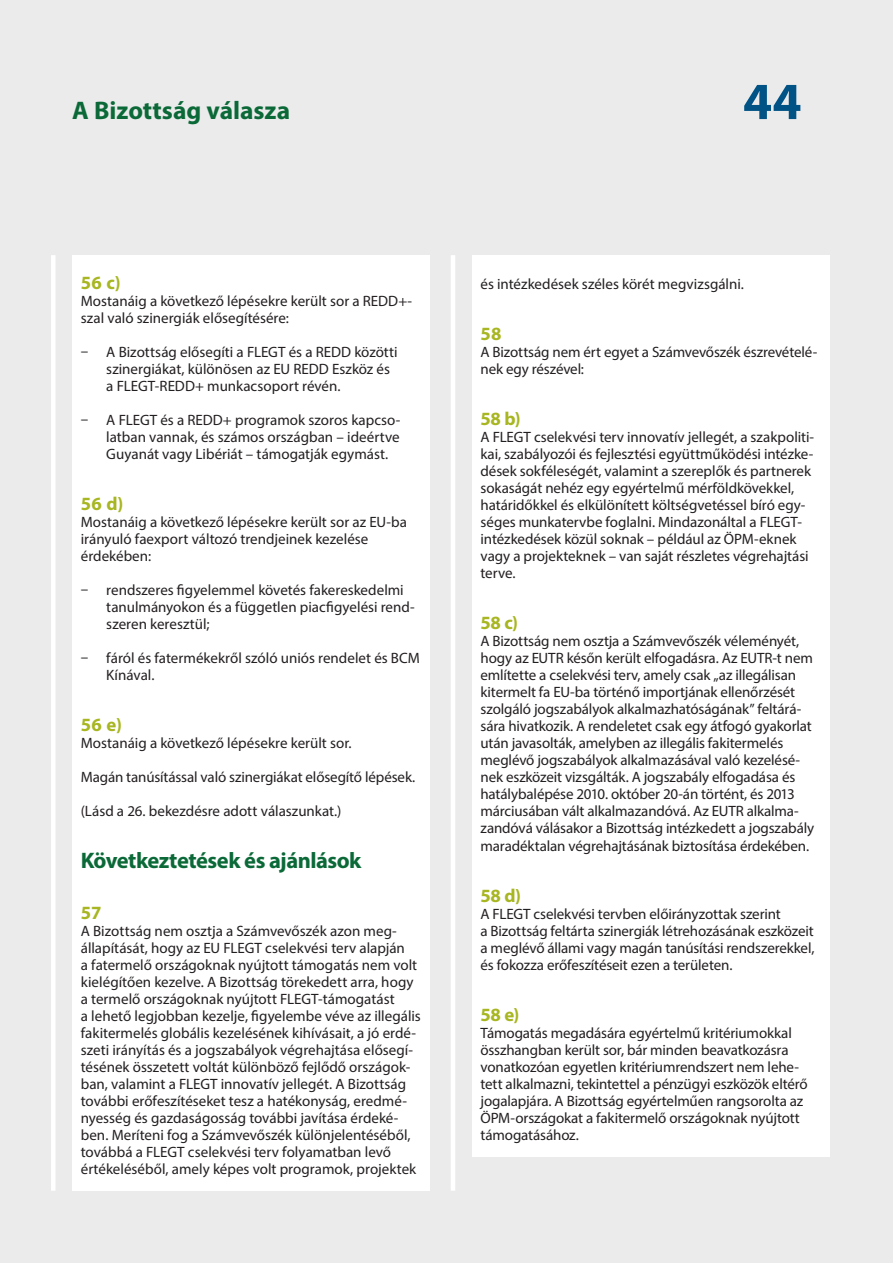
<style>
.page{position:relative;width:893px;height:1263px;background:#ebebeb}
.page>*{position:absolute;margin:0;border:0;box-sizing:border-box;transform-origin:0 0}
.t1{font:700 52.5px "Myriad Pro";color:#015386}
.t2{font:700 25.5px "Myriad Pro";color:#0b6938}
.K_02_-_REP_TITRE_1_1{font:700 22.5px "Myriad Pro";letter-spacing:-.025em;color:#0b6938}
.K_03_-_REP_CHIFFRE{font:700 18.75px "Myriad Pro";letter-spacing:-.01em;color:#a7b621}
.K_04_-_REP_TEXTE_COU{font:15px/17px "Myriad Pro";letter-spacing:-.005em;color:#231f20}
.K_05_-_REP___TEXTE{font:15px/17px "Myriad Pro";color:#231f20}
</style>
<div class="page">
<div style="left:51px;top:255px;width:5px;height:936px;background:#fff"></div>
<hr style="left:451px;top:255px;width:4px;height:936px;background:#fff">
<div style="left:472px;top:255px;width:357px;height:902px;background:#fff"></div>
<div style="left:72px;top:255px;width:357px;height:936px;background:#fff"></div>
<h2 class="t2" style="left:72px;top:94px;width:219px">A Bizottság válasza</h2>
<h1 class="t1" style="left:743px;top:67px;width:60px">44</h1>
<p class="K_03_-_REP_CHIFFRE" style="left:81px;top:271px;width:41px">56 c)</p>
<p class="K_04_-_REP_TEXTE_COU" style="left:81px;top:292px;width:333px">Mostanáig a következő lépésekre került sor a REDD+- szal való szinergiák elősegítésére:</p>
<p class="K_05_-_REP___TEXTE" style="left:106px;top:343px;width:293px;text-indent:-25px">– A Bizottság elősegíti a FLEGT és a REDD közötti szinergiákat, különösen az EU REDD Eszköz és a FLEGT‑REDD+ munkacsoport révén.</p>
<p class="K_05_-_REP___TEXTE" style="left:106px;top:411px;width:296px;text-align:justify;text-indent:-25px">– A FLEGT és a REDD+ programok szoros kapcso&shy;latban vannak, és számos országban – ideértve Guyanát vagy Libériát – támogatják egymást.</p>
<p class="K_03_-_REP_CHIFFRE" style="left:81px;top:492px;width:44px">56 d)</p>
<p class="K_04_-_REP_TEXTE_COU" style="left:81px;top:514px;width:328px">Mostanáig a következő lépésekre került sor az EU‑ba irányuló faexport változó trendjeinek kezelése érdekében:</p>
<p class="K_05_-_REP___TEXTE" style="left:106px;top:582px;width:310px;text-indent:-25px">– rendszeres figyelemmel követés fakereskedelmi tanulmányokon és a független piacfigyelési rend&shy;szeren keresztül;</p>
<p class="K_05_-_REP___TEXTE" style="left:106px;top:650px;width:315px;text-indent:-25px">– fáról és fatermékekről szóló uniós rendelet és BCM<br>Kínával.</p>
<p class="K_03_-_REP_CHIFFRE" style="left:81px;top:713px;width:43px">56 e)</p>
<p class="K_04_-_REP_TEXTE_COU" style="left:81px;top:735px;width:272px">Mostanáig a következő lépésekre került sor.</p>
<p class="K_04_-_REP_TEXTE_COU" style="left:81px;top:769px;width:336px">Magán tanúsítással való szinergiákat elősegítő lépések.</p>
<p class="K_04_-_REP_TEXTE_COU" style="left:81px;top:803px;width:262px">(Lásd a 26. bekezdésre adott válaszunkat.)</p>
<p class="K_02_-_REP_TITRE_1_1" style="left:81px;top:845px;width:282px">Következtetések és ajánlások</p>
<p class="K_03_-_REP_CHIFFRE" style="left:81px;top:900px;width:22px">57</p>
<p class="K_04_-_REP_TEXTE_COU" style="left:81px;top:922px;width:342px">A Bizottság nem osztja a Számvevőszék azon meg&shy;állapítását, hogy az EU FLEGT cselekvési terv alapján<br>a fatermelő országoknak nyújtott támogatás nem volt kielégítően kezelve. A Bizottság törekedett arra, hogy a termelő országoknak nyújtott FLEGT‑támogatást<br>a lehető legjobban kezelje, figyelembe véve az illegális fakitermelés globális kezelésének kihívásait, a jó erdé&shy;szeti irányítás és a jogszabályok végrehajtása elősegí&shy;tésének összetett voltát különböző fejlődő országok&shy;ban, valamint a FLEGT innovatív jellegét. A Bizottság további erőfeszítéseket tesz a hatékonyság, eredmé&shy;nyesség és gazdaságosság további javítása érdeké&shy;ben. Meríteni fog a Számvevőszék különjelentéséből, továbbá a FLEGT cselekvési terv folyamatban levő értékeléséből, amely képes volt programok, projektek</p>
<p class="K_04_-_REP_TEXTE_COU" style="left:480px;top:275px;width:265px">és intézkedések széles körét megvizsgálni.</p>
<p class="K_03_-_REP_CHIFFRE" style="left:480px;top:322px;width:23px">58</p>
<p class="K_04_-_REP_TEXTE_COU" style="left:480px;top:343px;width:338px">A Bizottság nem ért egyet a Számvevőszék észrevételé&shy;nek egy részével:</p>
<p class="K_03_-_REP_CHIFFRE" style="left:480px;top:407px;width:42px">58 b)</p>
<p class="K_04_-_REP_TEXTE_COU" style="left:480px;top:428px;width:335px">A FLEGT cselekvési terv innovatív jellegét, a szakpoliti&shy;kai, szabályozói és fejlesztési együttműködési intézke&shy;dések sokféleségét, valamint a szereplők és partnerek sokaságát nehéz egy egyértelmű mérföldkövekkel, határidőkkel és elkülönített költségvetéssel bíró egy&shy;séges munkatervbe foglalni. Mindazonáltal a FLEGT‑- intézkedések közül soknak – például az ÖPM‑eknek vagy a projekteknek – van saját részletes végrehajtási terve.</p>
<p class="K_03_-_REP_CHIFFRE" style="left:480px;top:611px;width:39px">58 c)</p>
<p class="K_04_-_REP_TEXTE_COU" style="left:480px;top:633px;width:335px">A Bizottság nem osztja a Számvevőszék véleményét, hogy az EUTR későn került elfogadásra. Az EUTR‑t nem említette a cselekvési terv, amely csak „az illegálisan kitermelt fa EU‑ba történő importjának ellenőrzését szolgáló jogszabályok alkalmazhatóságának” feltárá&shy;sára hivatkozik. A rendeletet csak egy átfogó gyakorlat után javasolták, amelyben az illegális fakitermelés meglévő jogszabályok alkalmazásával való kezelésé&shy;nek eszközeit vizsgálták. A jogszabály elfogadása és hatálybalépése 2010. október 20-án történt, és 2013 márciusában vált alkalmazandóvá. Az EUTR alkalma&shy;zandóvá válásakor a Bizottság intézkedett a jogszabály maradéktalan végrehajtásának biztosítása érdekében.</p>
<p class="K_03_-_REP_CHIFFRE" style="left:480px;top:883px;width:42px">58 d)</p>
<p class="K_04_-_REP_TEXTE_COU" style="left:480px;top:905px;width:336px">A FLEGT cselekvési tervben előirányzottak szerint<br>a Bizottság feltárta szinergiák létrehozásának eszközeit a meglévő állami vagy magán tanúsítási rendszerekkel, és fokozza erőfeszítéseit ezen a területen.</p>
<p class="K_03_-_REP_CHIFFRE" style="left:480px;top:1002px;width:40px">58 e)</p>
<p class="K_04_-_REP_TEXTE_COU" style="left:480px;top:1024px;width:329px">Támogatás megadására egyértelmű kritériumokkal összhangban került sor, bár minden beavatkozásra vonatkozóan egyetlen kritériumrendszert nem lehe&shy;tett alkalmazni, tekintettel a pénzügyi eszközök eltérő jogalapjára. A Bizottság egyértelműen rangsorolta az ÖPM‑országokat a fakitermelő országoknak nyújtott támogatásához.</p>
</div>
